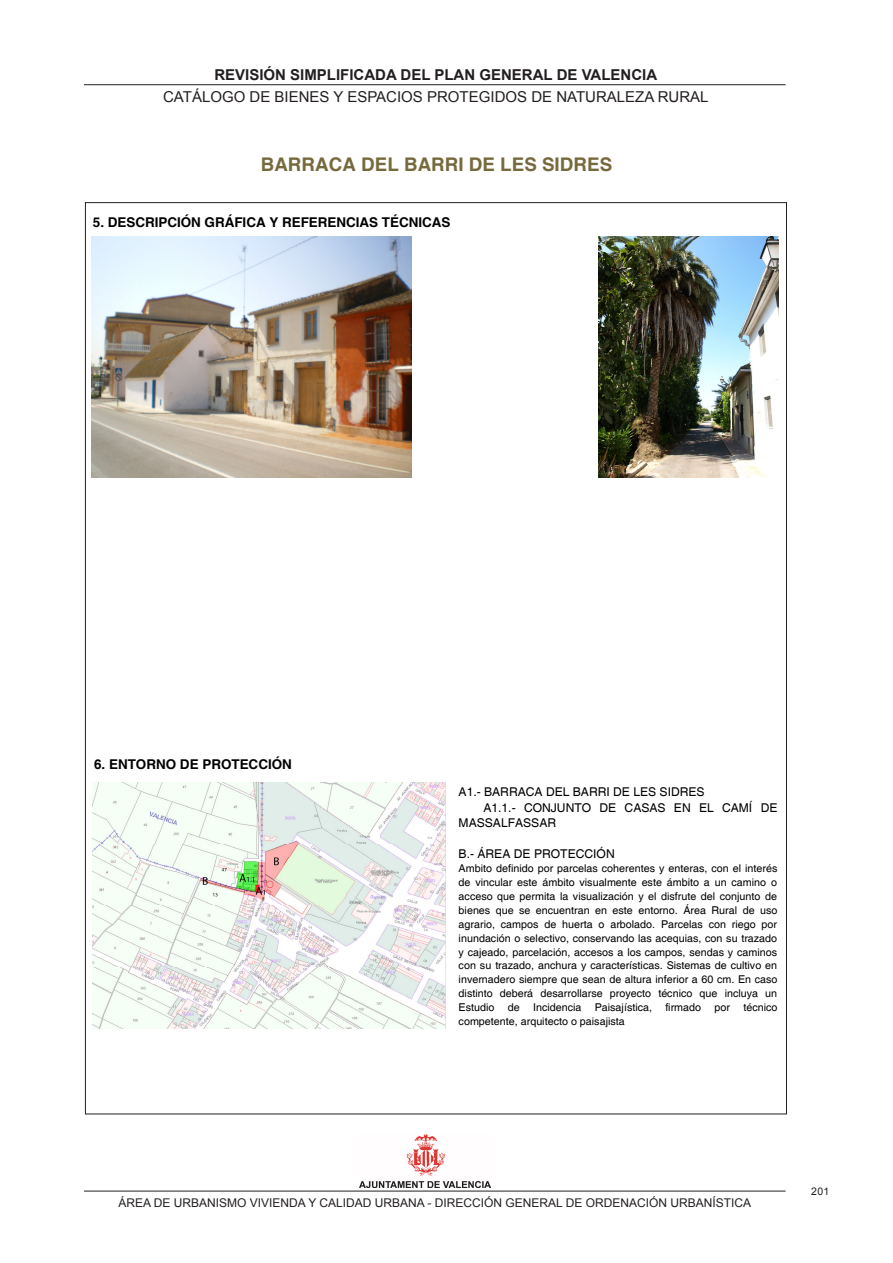
<style>
.page{position:relative;width:893px;height:1263px;background:#fff}
.page>*{position:absolute;margin:0;border:0;box-sizing:border-box;transform-origin:0 0}
.t1{font:700 18.75px "Helvetica";letter-spacing:.005em;color:#766a3d}
.t2{font:15px "Arial";color:#231f20}
.t3{font:700 15px "Arial";color:#231f20}
.t4{font:700 13.5px "Helvetica";letter-spacing:-.005em;color:#000}
.t5{font:12.15px "Helvetica";color:#000}
.t6{font:12px "Arial";color:#231f20}
.t7{font:10.8px/14px "Helvetica";color:#000;text-align:justify}
.t8{font:10.5px "Arial";color:#231f20}
</style>
<div class="page">
<hr style="left:84px;top:84px;width:702px;height:1px;background:#231f20">
<hr style="left:84px;top:1191px;width:702px;height:1px;background:#231f20">
<img style="left:359px;top:1134px;width:131px;height:53px">
<img style="left:92px;top:237px;width:320px;height:240px">
<img style="left:599px;top:237px;width:180px;height:240px">
<img style="left:93px;top:782px;width:352px;height:247px">
<h2 class="t3" style="left:214px;top:65px;width:444px">REVISIÓN SIMPLIFICADA DEL PLAN GENERAL DE VALENCIA</h2>
<h2 class="t2" style="left:163px;top:87px;width:547px">CATÁLOGO DE BIENES Y ESPACIOS PROTEGIDOS DE NATURALEZA RURAL</h2>
<p class="t1" style="left:261px;top:153px;width:353px">BARRACA DEL BARRI DE LES SIDRES</p>
<p class="t4" style="left:93px;top:214px;width:359px">5. DESCRIPCIÓN GRÁFICA Y REFERENCIAS TÉCNICAS</p>
<p class="t4" style="left:94px;top:756px;width:199px">6. ENTORNO DE PROTECCIÓN</p>
<p class="t5" style="left:459px;top:785px;width:247px">A1.- BARRACA DEL BARRI DE LES SIDRES</p>
<p class="t5" style="left:483px;top:800px;width:296px">A1.1.- CONJUNTO DE CASAS EN EL CAMÍ DE</p>
<p class="t5" style="left:459px;top:816px;width:99px">MASSALFASSAR</p>
<p class="t5" style="left:459px;top:847px;width:158px">B.- ÁREA DE PROTECCIÓN</p>
<p class="t7" style="left:459px;top:862px;width:320px">Ambito definido por parcelas coherentes y enteras, con el interés de vincular este ámbito visualmente este ámbito a un camino o acceso que permita la visualización y el disfrute del conjunto de bienes que se encuentran en este entorno. Área Rural de uso agrario, campos de huerta o arbolado. Parcelas con riego por inundación o selectivo, conservando las acequias, con su trazado y cajeado, parcelación, accesos a los campos, sendas y caminos con su trazado, anchura y características. Sistemas de cultivo en invernadero siempre que sean de altura inferior a 60 cm. En caso distinto deberá desarrollarse proyecto técnico que incluya un Estudio de Incidencia Paisajística, firmado por técnico competente, arquitecto o paisajista</p>
<p class="t6" style="left:118px;top:1195px;width:634px">ÁREA DE URBANISMO VIVIENDA Y CALIDAD URBANA - DIRECCIÓN GENERAL DE ORDENACIÓN URBANÍSTICA</p>
<p class="t8" style="left:811px;top:1184px;width:19px">201</p>
</div>
